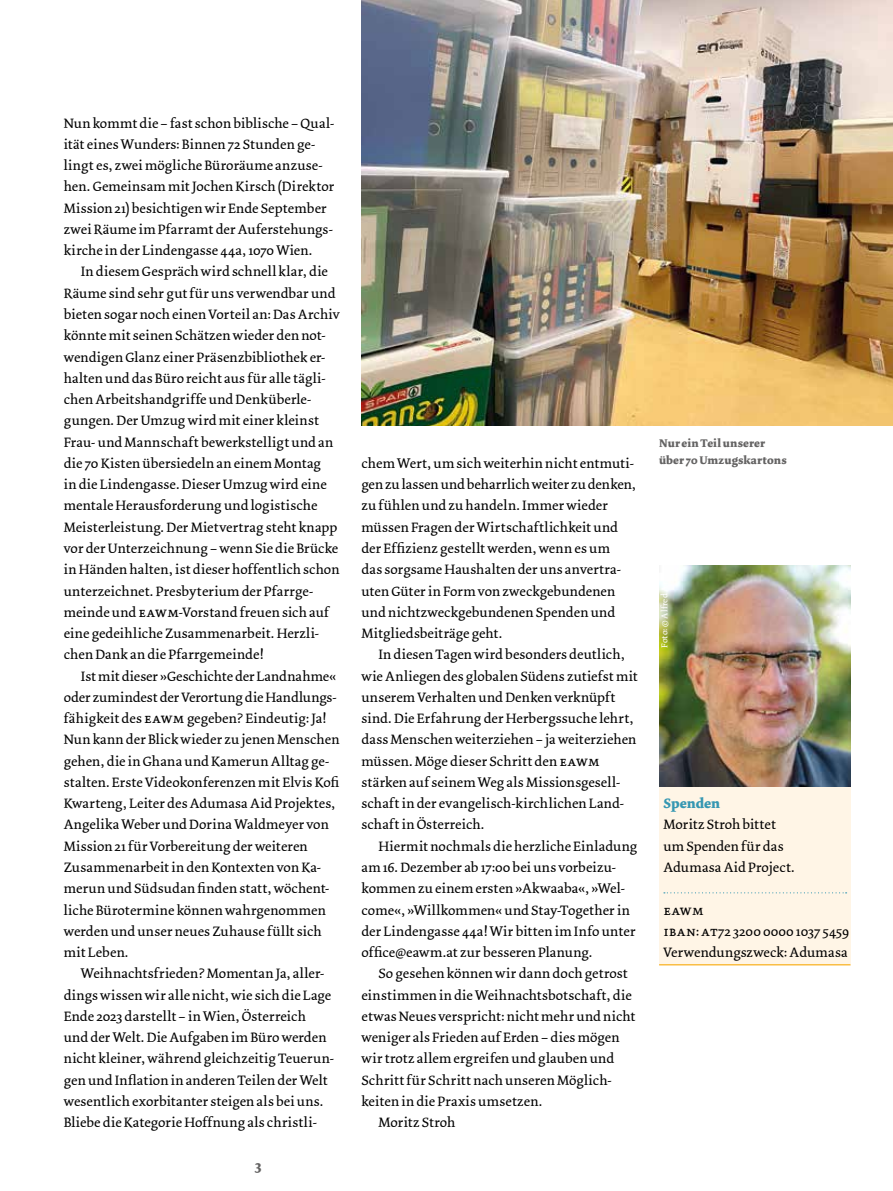
<style>
.page{position:relative;width:893px;height:1191px;background:#fff}
.page>*{position:absolute;margin:0;border:0;box-sizing:border-box;transform-origin:0 0}
.t1{font:14.25px/21.3px "Dolly";letter-spacing:.01em;color:#000}
.t2{font:700 14.25px "Dolly";letter-spacing:.005em;color:#3597b2}
.t3{font:14.25px "Dolly Small Caps";color:#000}
.t4{font:700 14.25px "Dolly";color:#646363}
.t5{font:700 11.7px/17px "Dolly";letter-spacing:.015em;color:#646363}
.t6{font:9px "Dolly";letter-spacing:.025em;color:#fff}
.s1{font-family:"Dolly Small Caps"}
</style>
<div class="page">
<div style="left:659px;top:787px;width:191px;height:178px;background:#fff5e6"></div>
<svg style="left:664px;top:892px;width:183px;height:1px"></svg>
<img style="left:659px;top:566px;width:191px;height:221px">
<hr style="left:659px;top:964px;width:191px;height:1px;background:#f7a600">
<img style="left:361px;top:0;width:532px;height:425px">
<p class="t1" style="left:64px;top:112px;width:272px">Nun kommt die – fast schon biblische – Qual&shy;ität eines Wunders: Binnen 72 Stunden ge&shy;lingt es, zwei mögliche Büroräume anzuse&shy;hen. Gemeinsam mit Jochen Kirsch (Direktor Mission21) besichtigen wir Ende September zwei Räume im Pfarramt der Auferstehungs&shy;kirche in der Lindengasse 44a, 1070 Wien.</p>
<p class="t1" style="left:64px;top:261px;width:277px;text-indent:17px">In diesem Gespräch wird schnell klar, die Räume sind sehr gut für uns verwendbar und bieten sogar noch einen Vorteil an: Das Archiv könnte mit seinen Schätzen wieder den not&shy;wendigen Glanz einer Präsenzbibliothek er&shy;halten und das Büro reicht aus für alle tägli&shy;chen Arbeitshandgriffe und Denküberle&shy;gungen. Der Umzug wird mit einer kleinst Frau- und Mannschaft bewerkstelligt und an die 70 Kisten übersiedeln an einem Montag<br>in die Lindengasse. Dieser Umzug wird eine mentale Herausforderung und logistische Meisterleistung. Der Mietvertrag steht knapp vor der Unterzeichnung – wenn Sie die Brücke in Händen halten, ist dieser hoffentlich schon unterzeichnet. Presbyterium der Pfarrge&shy;meinde und <span class="s1">eawm</span>-Vorstand freuen sich auf eine gedeihliche Zusammenarbeit. Herzli&shy;chen Dank an die Pfarrgemeinde!</p>
<p class="t1" style="left:64px;top:665px;width:277px;text-indent:17px">Ist mit dieser »Geschichte der Landnahme« oder zumindest der Verortung die Handlungs&shy;fähigkeit des <span class="s1">eawm</span> gegeben? Eindeutig: Ja!<br>Nun kann der Blick wieder zu jenen Menschen gehen, die in Ghana und Kamerun Alltag ge&shy;stalten. Erste Videokonferenzen mit Elvis Kofi Kwarteng, Leiter des Adumasa Aid Projektes, Angelika Weber und Dorina Waldmeyer von Mission21 für Vorbereitung der weiteren Zusammenarbeit in den Kontexten von Ka&shy;merun und Südsudan finden statt, wöchent&shy;liche Bürotermine können wahrgenommen werden und unser neues Zuhause füllt sich mit Leben.</p>
<p class="t1" style="left:64px;top:963px;width:272px;text-indent:17px">Weihnachtsfrieden? Momentan Ja, aller&shy;dings wissen wir alle nicht, wie sich die Lage Ende 2023 darstellt – in Wien, Österreich<br>und der Welt. Die Aufgaben im Büro werden nicht kleiner, während gleichzeitig Teuerun&shy;gen und Inflation in anderen Teilen der Welt wesentlich exorbitanter steigen als bei uns.<br>Bliebe die Kategorie Hoffnung als christli-</p>
<p class="t4" style="left:255px;top:1156px;width:8px">3</p>
<p class="t1" style="left:361px;top:453px;width:276px">chem Wert, um sich weiterhin nicht entmuti&shy;gen zu lassen und beharrlich weiter zu denken, zu fühlen und zu handeln. Immer wieder müssen Fragen der Wirtschaftlichkeit und der Effizienz gestellt werden, wenn es um<br>das sorgsame Haushalten der uns anvertra&shy;uten Güter in Form von zweckgebundenen und nichtzweckgebundenen Spenden und Mitgliedsbeiträge geht.</p>
<p class="t1" style="left:361px;top:644px;width:278px;text-indent:17px">In diesen Tagen wird besonders deutlich, wie Anliegen des globalen Südens zutiefst mit unserem Verhalten und Denken verknüpft sind. Die Erfahrung der Herbergssuche lehrt, dass Menschen weiterziehen – ja weiterziehen müssen. Möge dieser Schritt den <span class="s1">eawm </span>stärken auf seinem Weg als Missionsgesell&shy;schaft in der evangelisch-kirchlichen Land&shy;schaft in Österreich.</p>
<p class="t1" style="left:361px;top:835px;width:277px;text-indent:17px">Hiermit nochmals die herzliche Einladung am 16. Dezember ab 17:00 bei uns vorbeizu&shy;kommen zu einem ersten »Akwaaba«, »Wel&shy;come«, »Willkommen« und Stay-Together in der Lindengasse 44a! Wir bitten im Info unter office@eawm.at zur besseren Planung.</p>
<p class="t1" style="left:378px;top:963px;width:251px">So gesehen können wir dann doch getrost</p>
<p class="t1" style="left:361px;top:984px;width:272px">einstimmen in die Weihnachtsbotschaft, die</p>
<p class="t1" style="left:361px;top:1005px;width:276px">etwas Neues verspricht: nicht mehr und nicht</p>
<p class="t1" style="left:361px;top:1027px;width:260px">weniger als Frieden auf Erden – dies mögen</p>
<p class="t1" style="left:361px;top:1048px;width:254px">wir trotz allem ergreifen und glauben und</p>
<p class="t1" style="left:361px;top:1069px;width:251px">Schritt für Schritt nach unseren Möglich-</p>
<p class="t1" style="left:361px;top:1090px;width:182px">keiten in die Praxis umsetzen.</p>
<p class="t1" style="left:378px;top:1112px;width:78px">Moritz Stroh</p>
<p class="t5" style="left:659px;top:434px;width:129px">Nur ein Teil unserer über 70 Umzugskartons</p>
<p class="t6" style="left:659px;top:648px;width:75px;rotate:-90deg">Foto: © Alfred Arzt</p>
<p class="t2" style="left:663px;top:794px;width:58px">Spenden</p>
<p class="t1" style="left:663px;top:814px;width:133px">Moritz Stroh bittet um Spenden für das<br>Adumasa Aid Project.</p>
<p class="t3" style="left:663px;top:901px;width:42px">eawm</p>
<p class="t1" style="left:663px;top:920px;width:187px"><span class="s1">iban: at</span>72 3200 0000 1037 5459<br>Verwendungszweck: Adumasa</p>
</div>
